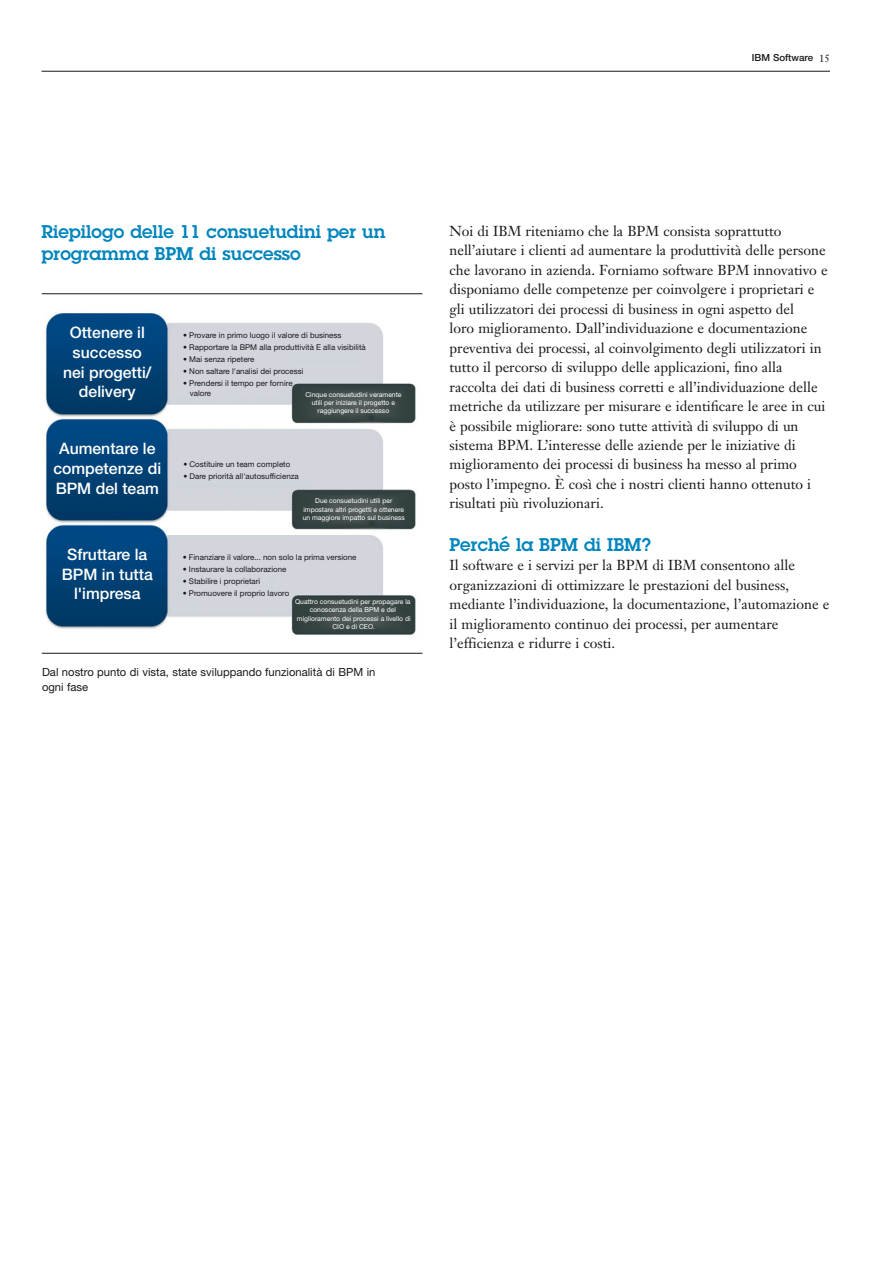
<style>
.page{position:relative;width:893px;height:1263px;background:#fff}
.page>*{position:absolute;margin:0;border:0;box-sizing:border-box;transform-origin:0 0}
.t1{font:600 18px/22.5px "Lubalin Graph Std";color:#0085bd}
.t2{font:500 15.75px/19.6px "Helvetica Neue";color:#fff;text-align:center}
.t3{font:14.25px/19.5px "Janson Text";color:#1a171c}
.t4{font:11.25px/14.2px "Helvetica Neue";color:#1a171c}
.t5{font:500 9.75px "Helvetica Neue";color:#1a171c}
.t6{font:7.95px/9.6px "Helvetica Neue";color:#1a171c}
.t7{font:6.75px/8.2px "Helvetica Neue";color:#fff;text-align:center}
.s1{font-family:"Janson Text";font-weight:400;font-size:10.5px}
</style>
<div class="page">
<hr style="left:41px;top:71px;width:789px;height:1px;background:#1a171c">
<hr style="left:42px;top:293px;width:380px;height:1px;background:#1a171c">
<hr style="left:42px;top:653px;width:380px;height:1px;background:#1a171c">
<img style="left:45px;top:313px;width:371px;height:322px">
<p class="t5" style="left:752px;top:54px;width:80px">IBM Software <span class="s1">15</span></p>
<h2 class="t1" style="left:42px;top:222px;width:345px">Riepilogo delle 11 consuetudini per un programma BPM di successo</h2>
<p class="t2" style="left:63px;top:325px;width:90px">Ottenere il successo nei progetti/ delivery</p>
<p class="t2" style="left:53px;top:440px;width:109px">Aumentare le competenze di<br>BPM del team</p>
<p class="t2" style="left:62px;top:546px;width:92px">Sfruttare la<br>BPM in tutta l'impresa</p>
<p class="t6" style="left:183px;top:332px;width:160px">• Provare in primo luogo il valore di business</p>
<p class="t6" style="left:183px;top:344px;width:184px">• Rapportare la BPM alla produttività E alla visibilità</p>
<p class="t6" style="left:183px;top:356px;width:73px">• Mai senza ripetere</p>
<p class="t6" style="left:183px;top:368px;width:122px">• Non saltare l'analisi dei processi</p>
<p class="t6" style="left:190px;top:380px;width:104px;text-indent:-7px">• Prendersi il tempo per fornire valore</p>
<p class="t7" style="left:305px;top:391px;width:98px">Cinque consuetudini veramente utili per iniziare il progetto e raggiungere il successo</p>
<p class="t6" style="left:183px;top:460px;width:108px">• Costituire un team completo</p>
<p class="t6" style="left:183px;top:472px;width:117px">• Dare priorità all'autosufficienza</p>
<p class="t7" style="left:303px;top:498px;width:104px">Due consuetudini utili per impostare altri progetti e ottenere un maggiore impatto sul business</p>
<p class="t6" style="left:183px;top:553px;width:175px">• Finanziare il valore... non solo la prima versione</p>
<p class="t6" style="left:183px;top:565px;width:105px">• Instaurare la collaborazione</p>
<p class="t6" style="left:183px;top:577px;width:79px">• Stabilire i proprietari</p>
<p class="t6" style="left:183px;top:589px;width:108px">• Promuovere il proprio lavoro</p>
<p class="t7" style="left:295px;top:598px;width:117px">Quattro consuetudini per propagare la conoscenza della BPM e del miglioramento dei processi a livello di<br>CIO e di CEO.</p>
<p class="t4" style="left:42px;top:666px;width:335px">Dal nostro punto di vista, state sviluppando funzionalità di BPM in ogni fase</p>
<p class="t3" style="left:449px;top:222px;width:380px">Noi di IBM riteniamo che la BPM consista soprattutto nell’aiutare i clienti ad aumentare la produttività delle persone che lavorano in azienda. Forniamo software BPM innovativo e disponiamo delle competenze per coinvolgere i proprietari e gli utilizzatori dei processi di business in ogni aspetto del<br>loro miglioramento. Dall’individuazione e documentazione preventiva dei processi, al coinvolgimento degli utilizzatori in tutto il percorso di sviluppo delle applicazioni, fino alla raccolta dei dati di business corretti e all’individuazione delle metriche da utilizzare per misurare e identificare le aree in cui è possibile migliorare: sono tutte attività di sviluppo di un sistema BPM. L’interesse delle aziende per le iniziative di miglioramento dei processi di business ha messo al primo posto l’impegno. È così che i nostri clienti hanno ottenuto i risultati più rivoluzionari.</p>
<h2 class="t1" style="left:449px;top:535px;width:203px">Perché la BPM di IBM?</h2>
<p class="t3" style="left:449px;top:557px;width:381px">Il software e i servizi per la BPM di IBM consentono alle organizzazioni di ottimizzare le prestazioni del business, mediante l’individuazione, la documentazione, l’automazione e il miglioramento continuo dei processi, per aumentare l’efficienza e ridurre i costi.</p>
</div>
